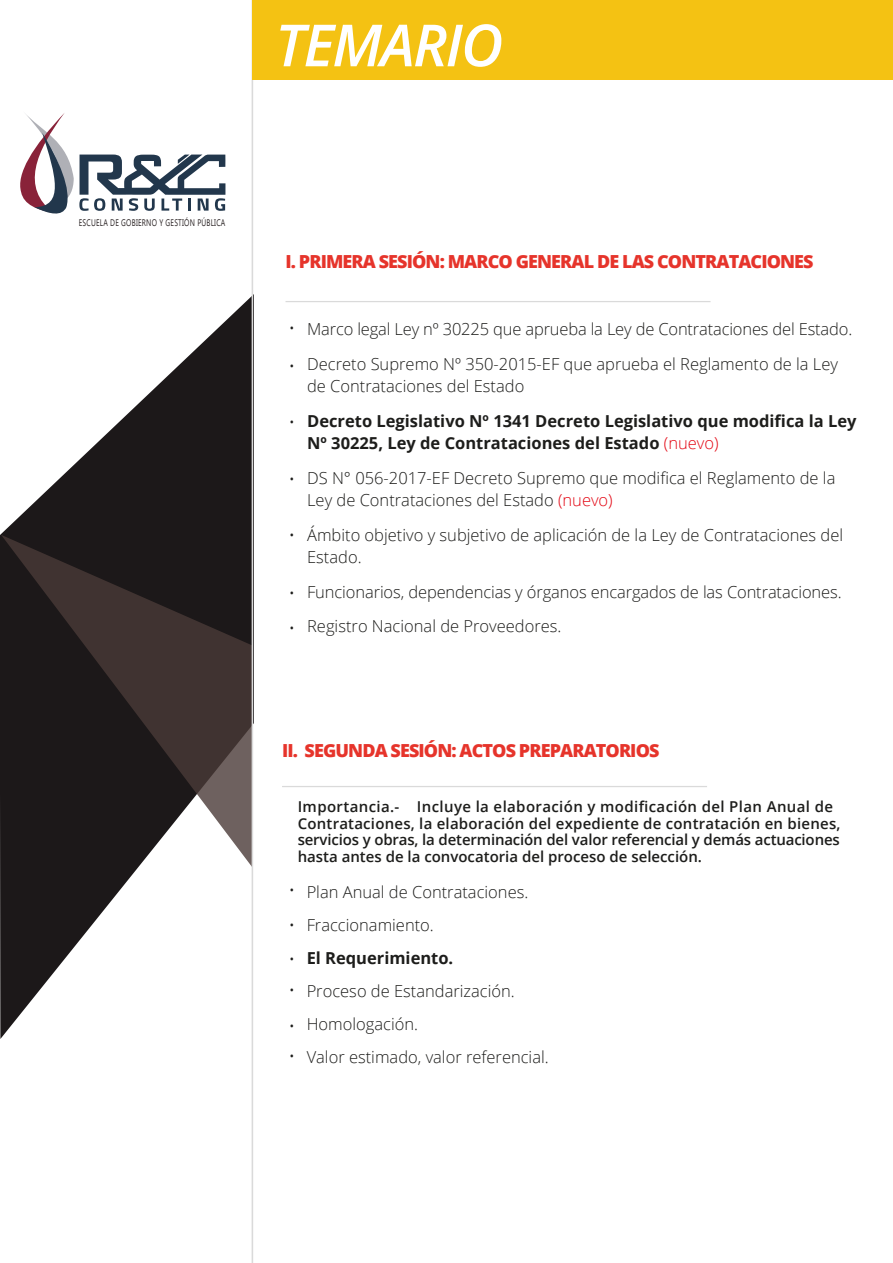
<style>
.page{position:relative;width:893px;height:1263px;background:#fff}
.page>*{position:absolute;margin:0;border:0;box-sizing:border-box;transform-origin:0 0}
.t1{font:italic 600 58.2px "Open Sans";letter-spacing:-.03em;color:#fff}
.t2{font:800 18px "Open Sans";letter-spacing:-.05em;color:#e6342b}
.t3{font:300 16.5px/33px "Open Sans";color:#1d1d1b}
.t4{font:700 16.5px/22.5px "Open Sans";color:#1d1d1b}
.t5{font:600 15px/16.5px "Open Sans";letter-spacing:.015em;color:#1d1d1b}
.t6{font:9.6px "Ebrima";letter-spacing:.03em;color:#2b2425;scale:.74 1}
.s1{font-weight:300;color:#e30613}
.s2{color:#e30613}
</style>
<div class="page">
<svg style="left:0;top:294px;width:254px;height:745px"></svg>
<svg style="left:1px;top:535px;width:251px;height:333px;background:#352f2f"></svg>
<hr style="left:252px;top:0;width:1px;height:1263px;background:#dadada">
<div style="left:252px;top:0;width:641px;height:79px;background:#f4c213"></div>
<hr style="left:285px;top:301px;width:425px;height:1px;background:#dadada">
<hr style="left:282px;top:786px;width:425px;height:1px;background:#dadada">
<svg style="left:20px;top:113px;width:205px;height:101px"></svg>
<h1 class="t1" style="left:275px;top:5px;width:229px">TEMARIO</h1>
<p class="t6" style="left:79px;top:215px;width:200px">ESCUELA DE GOBIERNO Y GESTIÓN PÚBLICA</p>
<p class="t2" style="left:285px;top:248px;width:530px">I. PRIMERA SESIÓN: MARCO GENERAL DE LAS CONTRATACIONES</p>
<p class="t3" style="left:289px;top:311px;width:8px">•</p>
<p class="t3" style="left:289px;top:349px;width:8px">•</p>
<p class="t3" style="left:289px;top:405px;width:8px">•</p>
<p class="t3" style="left:289px;top:462px;width:8px">•</p>
<p class="t3" style="left:289px;top:518px;width:8px">•</p>
<p class="t3" style="left:289px;top:575px;width:8px;line-height:34.7px">• •</p>
<p class="t3" style="left:307px;top:311px;width:547px;line-height:34.5px">Marco legal Ley nº 30225 que aprueba la Ley de Contrataciones del Estado.<br>Decreto Supremo Nº 350-2015-EF que aprueba el Reglamento de la Ley</p>
<p class="t3" style="left:307px;top:369px;width:219px">de Contrataciones del Estado</p>
<p class="t4" style="left:307px;top:409px;width:551px">Decreto Legislativo Nº 1341 Decreto Legislativo que modifica la Ley<br>Nº 30225, Ley de Contrataciones del Estado <span class="s1">(nuevo)</span></p>
<p class="t3" style="left:307px;top:466px;width:530px;line-height:22.5px">DS N° 056-2017-EF Decreto Supremo que modifica el Reglamento de la<br>Ley de Contrataciones del Estado <span class="s2">(nuevo)</span></p>
<p class="t3" style="left:307px;top:523px;width:537px;line-height:22.5px">Ámbito objetivo y subjetivo de aplicación de la Ley de Contrataciones del<br>Estado.</p>
<p class="t3" style="left:307px;top:574px;width:536px;line-height:34.5px">Funcionarios, dependencias y órganos encargados de las Contrataciones.<br>Registro Nacional de Proveedores.</p>
<p class="t2" style="left:282px;top:737px;width:379px">II. SEGUNDA SESIÓN: ACTOS PREPARATORIOS</p>
<p class="t5" style="left:298px;top:798px;width:544px">Importancia.- Incluye la elaboración y modificación del Plan Anual de Contrataciones, la elaboración del expediente de contratación en bienes, servicios y obras, la determinación del valor referencial y demás actuaciones hasta antes de la convocatoria del proceso de selección.</p>
<p class="t3" style="left:289px;top:872px;width:8px;line-height:34.8px;text-align:justify">• • •</p>
<p class="t3" style="left:289px;top:971px;width:8px;line-height:36px">• •</p>
<p class="t3" style="left:289px;top:1039px;width:8px">•</p>
<p class="t3" style="left:307px;top:875px;width:223px">Plan Anual de Contrataciones.<br>Fraccionamiento.</p>
<p class="t4" style="left:307px;top:946px;width:148px">El Requerimiento.</p>
<p class="t3" style="left:307px;top:974px;width:244px">Proceso de Estandarización.<br>Homologación.<br>Valor estimado, valor referencial.</p>
</div>
